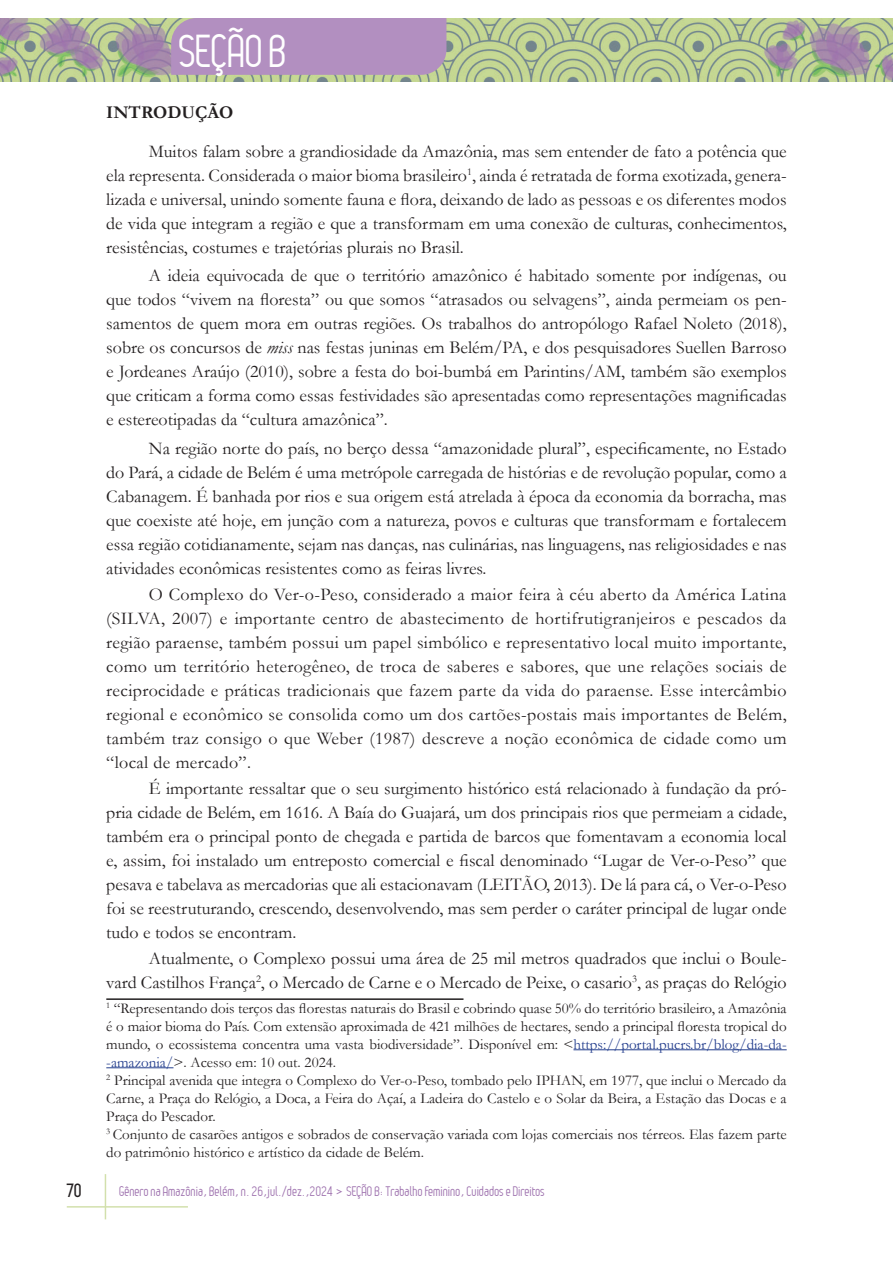
<style>
.page{position:relative;width:893px;height:1263px;background:#fff}
.page>*{position:absolute;margin:0;border:0;box-sizing:border-box;transform-origin:0 0}
.t1{font:45px "Leger";letter-spacing:-.01em;color:#fff}
.Texto{font:18px/24px "Garamond";color:#231f20;text-align:justify}
.Texto-2{font:700 18px "Garamond";color:#231f20}
.t2{font:700 18px "Leger";color:#231f20}
.Nota_rodapé{font:15px/18px "Garamond";color:#231f20;text-align:justify}
.t3{font:13.5px "Leger";color:#9f73af}
.s1{font-style:italic}
.s2{color:#253f8e}
</style>
<div class="page">
<hr style="left:105px;top:1174px;width:1px;height:45px;background:#d2e0ac">
<hr style="left:67px;top:1206px;width:121px;height:1px;background:#d2e0ac">
<img style="left:0;top:18px;width:893px;height:64px">
<div style="left:171px;top:18px;width:275px;height:57px;background:#b28fc0"></div>
<hr style="left:106px;top:998px;width:357px;height:2px;background:#231f20">
<hr style="left:573px;top:1049px;width:214px;height:1px;background:#253f8e">
<hr style="left:106px;top:1067px;width:67px;height:1px;background:#253f8e">
<h1 class="t1" style="left:179px;top:26px;width:110px">SEÇÃO B</h1>
<p class="Texto-2" style="left:106px;top:100px;width:129px">INTRODUÇÃO</p>
<p class="Texto" style="left:106px;top:139px;width:682px;text-indent:43px">Muitos falam sobre a grandiosidade da Amazônia, mas sem entender de fato a potência que ela representa. Considerada o maior bioma brasileiro<sup>1</sup>, ainda é retratada de forma exotizada, genera&shy;lizada e universal, unindo somente fauna e flora, deixando de lado as pessoas e os diferentes modos de vida que integram a região e que a transformam em uma conexão de culturas, conhecimentos, resistências, costumes e trajetórias plurais no Brasil.</p>
<p class="Texto" style="left:106px;top:263px;width:682px;text-indent:43px">A ideia equivocada de que o território amazônico é habitado somente por indígenas, ou que todos “vivem na floresta” ou que somos “atrasados ou selvagens”, ainda permeiam os pen&shy;samentos de quem mora em outras regiões. Os trabalhos do antropólogo Rafael Noleto (2018), sobre os concursos de <span class="s1">miss</span> nas festas juninas em Belém/PA, e dos pesquisadores Suellen Barroso e Jordeanes Araújo (2010), sobre a festa do boi-bumbá em Parintins/AM, também são exemplos que criticam a forma como essas festividades são apresentadas como representações magnificadas e estereotipadas da “cultura amazônica”.</p>
<p class="Texto" style="left:106px;top:435px;width:682px;text-indent:43px">Na região norte do país, no berço dessa “amazonidade plural”, especificamente, no Estado do Pará, a cidade de Belém é uma metrópole carregada de histórias e de revolução popular, como a Cabanagem. É banhada por rios e sua origem está atrelada à época da economia da borracha, mas que coexiste até hoje, em junção com a natureza, povos e culturas que transformam e fortalecem essa região cotidianamente, sejam nas danças, nas culinárias, nas linguagens, nas religiosidades e nas atividades econômicas resistentes como as feiras livres.</p>
<p class="Texto" style="left:106px;top:581px;width:682px;text-indent:43px">O Complexo do Ver-o-Peso, considerado a maior feira à céu aberto da América Latina (SILVA, 2007) e importante centro de abastecimento de hortifrutigranjeiros e pescados da região paraense, também possui um papel simbólico e representativo local muito importante, como um território heterogêneo, de troca de saberes e sabores, que une relações sociais de reciprocidade e práticas tradicionais que fazem parte da vida do paraense. Esse intercâmbio regional e econômico se consolida como um dos cartões-postais mais importantes de Belém, também traz consigo o que Weber (1987) descreve a noção econômica de cidade como um “local de mercado”.</p>
<p class="Texto" style="left:106px;top:776px;width:682px;text-indent:43px">É importante ressaltar que o seu surgimento histórico está relacionado à fundação da pró&shy;pria cidade de Belém, em 1616. A Baía do Guajará, um dos principais rios que permeiam a cidade, também era o principal ponto de chegada e partida de barcos que fomentavam a economia local e, assim, foi instalado um entreposto comercial e fiscal denominado “Lugar de Ver-o-Peso” que pesava e tabelava as mercadorias que ali estacionavam (LEITÃO, 2013). De lá para cá, o Ver-o-Peso foi se reestruturando, crescendo, desenvolvendo, mas sem perder o caráter principal de lugar onde tudo e todos se encontram.</p>
<p class="Texto" style="left:106px;top:946px;width:682px;text-align:right">Atualmente, o Complexo possui uma área de 25 mil metros quadrados que inclui o Boule-<br>vard Castilhos França<sup>2</sup>, o Mercado de Carne e o Mercado de Peixe, o casario<sup>3</sup>, as praças do Relógio</p>
<p class="Nota_rodapé" style="left:106px;top:998px;width:682px"><sup>1</sup> “Representando dois terços das florestas naturais do Brasil e cobrindo quase 50% do território brasileiro, a Amazônia é o maior bioma do País. Com extensão aproximada de 421 milhões de hectares, sendo a principal floresta tropical do mundo, o ecossistema concentra uma vasta biodiversidade”. Disponível em: &lt;<span class="s2">https://portal.pucrs.br/blog/dia-da--amazonia/</span>&gt;. Acesso em: 10 out. 2024.</p>
<p class="Nota_rodapé" style="left:106px;top:1070px;width:682px"><sup>2</sup> Principal avenida que integra o Complexo do Ver-o-Peso, tombado pelo IPHAN, em 1977, que inclui o Mercado da Carne, a Praça do Relógio, a Doca, a Feira do Açaí, a Ladeira do Castelo e o Solar da Beira, a Estação das Docas e a Praça do Pescador.</p>
<p class="Nota_rodapé" style="left:106px;top:1124px;width:682px"><sup>3</sup> Conjunto de casarões antigos e sobrados de conservação variada com lojas comerciais nos térreos. Elas fazem parte do patrimônio histórico e artístico da cidade de Belém.</p>
<p class="t2" style="left:67px;top:1180px;width:16px">70</p>
<p class="t3" style="left:119px;top:1183px;width:427px">Gênero na Amazônia, Belém, n. 26,jul./dez.,2024 &gt; SEÇÃO B: Trabalho feminino, Cuidados e Direitos</p>
</div>
